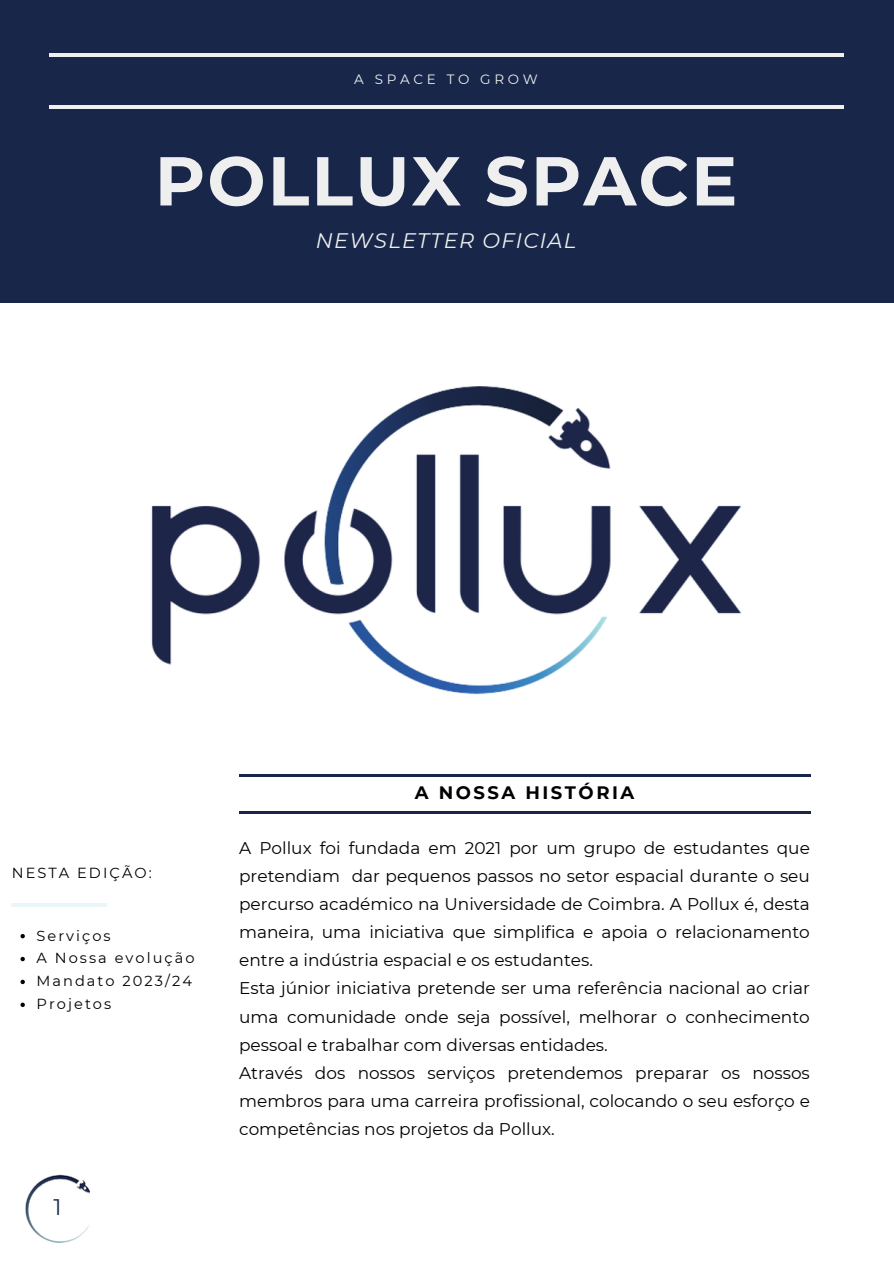
<style>
.page{position:relative;width:894px;height:1264px;background:#fff}
.page>*{position:absolute;margin:0;border:0;box-sizing:border-box;transform-origin:0 0}
.t1{font:700 69px "Montserrat";letter-spacing:.03em;color:#efefef}
.t2{font:22.5px "Montserrat";color:#182649}
.t3{font:italic 21px "Montserrat";letter-spacing:.06em;color:#efefef}
.t4{font:700 18px "Montserrat";letter-spacing:.14em;color:#000}
.t5{font:16.95px/28.2px "Montserrat";color:#000}
.t6{font:14.55px "Montserrat";letter-spacing:.14em;color:#000}
.t7{font:13.5px "Montserrat";letter-spacing:.27em;color:#efefef}
</style>
<div class="page">
<div style="left:0;top:0;width:893px;height:303px;background:#182649"></div>
<hr style="left:49px;top:105px;width:794px;height:3px;background:#efefef">
<hr style="left:49px;top:53px;width:794px;height:4px;background:#efefef">
<svg style="left:20px;top:934px;width:5px;height:4px"></svg>
<svg style="left:20px;top:956px;width:5px;height:5px"></svg>
<svg style="left:20px;top:979px;width:5px;height:5px"></svg>
<svg style="left:20px;top:1002px;width:5px;height:5px"></svg>
<hr style="left:12px;top:903px;width:95px;height:3px;background:#bee1ed">
<img style="left:151px;top:386px;width:590px;height:309px">
<hr style="left:239px;top:774px;width:571px;height:3px;background:#182649">
<hr style="left:239px;top:811px;width:571px;height:2px;background:#182649">
<img style="left:26px;top:1174px;width:64px;height:68px">
<h2 class="t7" style="left:354px;top:71px;width:185px">A SPACE TO GROW</h2>
<h5 class="t1" style="left:155px;top:139px;width:584px">POLLUX SPACE</h5>
<h1 class="t3" style="left:316px;top:227px;width:262px">NEWSLETTER OFICIAL</h1>
<p class="t6" style="left:12px;top:863px;width:141px">NESTA EDIÇÃO:</p>
<p class="t6" style="left:37px;top:926px;width:76px">Serviços</p>
<h3 class="t6" style="left:37px;top:949px;width:159px">A Nossa evolução</h3>
<h5 class="t6" style="left:37px;top:972px;width:157px">Mandato 2023/24</h5>
<p class="t6" style="left:37px;top:995px;width:76px">Projetos</p>
<p class="t2" style="left:53px;top:1192px;width:10px">1</p>
<h4 class="t4" style="left:414px;top:781px;width:221px">A NOSSA HISTÓRIA</h4>
<p class="t5" style="left:239px;top:833px;width:572px">A Pollux foi fundada em 2021 por um grupo de estudantes que pretendiam dar pequenos passos no setor espacial durante o seu percurso académico na Universidade de Coimbra. A Pollux é, desta maneira, uma iniciativa que simplifica e apoia o relacionamento entre a indústria espacial e os estudantes.<br>Esta júnior iniciativa pretende ser uma referência nacional ao criar uma comunidade onde seja possível, melhorar o conhecimento pessoal e trabalhar com diversas entidades.<br>Através dos nossos serviços pretendemos preparar os nossos membros para uma carreira profissional, colocando o seu esforço e competências nos projetos da Pollux.</p>
</div>
